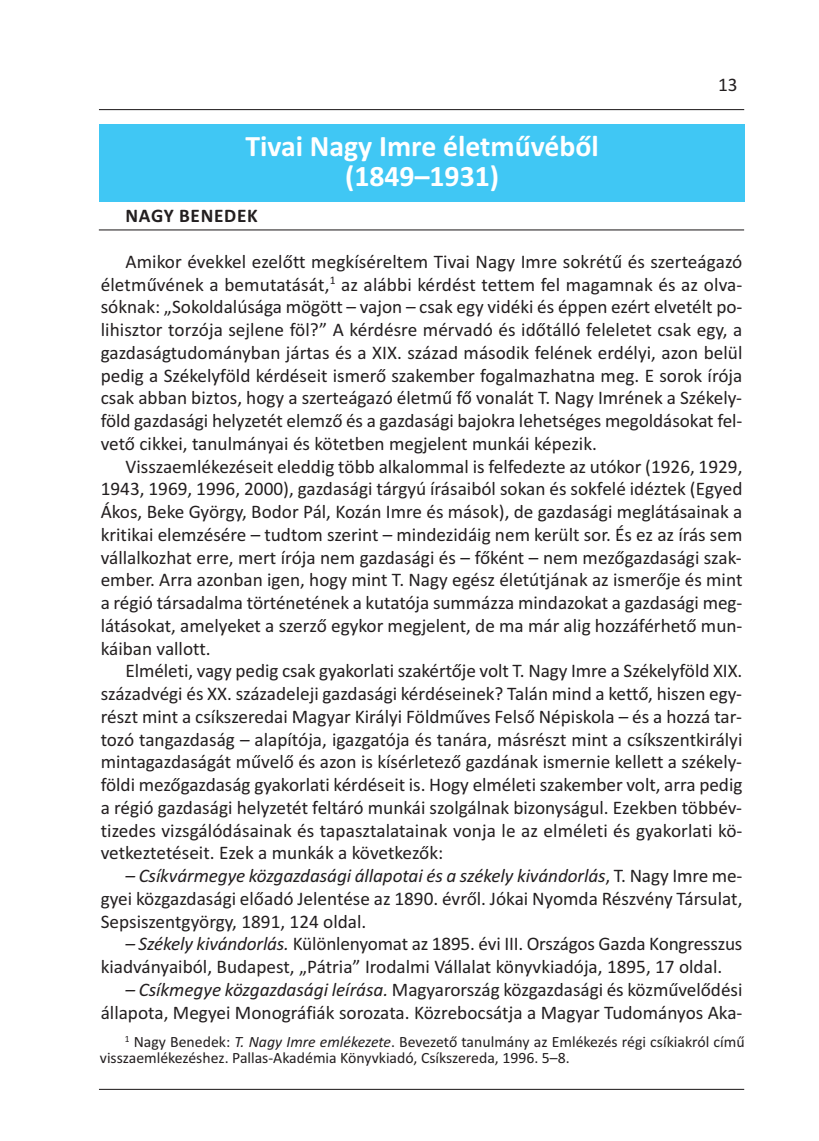
<style>
.page{position:relative;width:819px;height:1141px;background:#fff}
.page>*{position:absolute;margin:0;border:0;box-sizing:border-box;transform-origin:0 0}
.t1{font:700 29.75px/29.8px "Calibri";color:#fff;text-align:center}
.t2{font:19.25px/22.8px "Calibri";color:#231f20;text-align:justify}
.t3{font:700 19.25px "Calibri";letter-spacing:.04em;color:#231f20}
.t4{font:15.75px/15.8px "Calibri";color:#231f20}
.s1{font-style:italic}
</style>
<div class="page">
<hr style="left:99px;top:229px;width:645px;height:1px;background:#231f20">
<div style="left:99px;top:125px;width:645px;height:77px;background:#40c7f4"></div>
<hr style="left:99px;top:1089px;width:645px;height:1px;background:#231f20">
<hr style="left:99px;top:109px;width:645px;height:1px;background:#231f20">
<h1 class="t1" style="left:245px;top:131px;width:355px">Tivai Nagy Imre életművéből (1849–1931)</h1>
<p class="t2" style="left:718px;top:73px;width:21px">13</p>
<p class="t3" style="left:125px;top:204px;width:134px">NAGY BENEDEK</p>
<p class="t2" style="left:101px;top:250px;width:643px;text-indent:25px">Amikor évekkel ezelőtt megkíséreltem Tivai Nagy Imre sokrétű és szerteágazó életművének a bemutatását,<sup>1</sup> az alábbi kérdést tettem fel magamnak és az olva&shy;sóknak: „Sokoldalúsága mögött – vajon – csak egy vidéki és éppen ezért elvetélt po&shy;lihisztor torzója sejlene föl?” A kérdésre mérvadó és időtálló feleletet csak egy, a gazdaságtudományban jártas és a XIX. század második felének erdélyi, azon belül pedig a Székelyföld kérdéseit ismerő szakember fogalmazhatna meg. E sorok írója csak abban biztos, hogy a szerteágazó életmű fő vonalát T. Nagy Imrének a Székely&shy;föld gazdasági helyzetét elemző és a gazdasági bajokra lehetséges megoldásokat fel&shy;vető cikkei, tanulmányai és kötetben megjelent munkái képezik.</p>
<p class="t2" style="left:101px;top:454px;width:643px;text-indent:25px">Visszaemlékezéseit eleddig több alkalommal is felfedezte az utókor (1926, 1929, 1943, 1969, 1996, 2000), gazdasági tárgyú írásaiból sokan és sokfelé idéztek (Egyed Ákos, Beke György, Bodor Pál, Kozán Imre és mások), de gazdasági meglátásainak a kritikai elemzésére – tudtom szerint – mindezidáig nem került sor. És ez az írás sem vállalkozhat erre, mert írója nem gazdasági és – főként – nem mezőgazdasági szak&shy;ember. Arra azonban igen, hogy mint T. Nagy egész életútjának az ismerője és mint a régió társadalma történetének a kutatója summázza mindazokat a gazdasági meg&shy;látásokat, amelyeket a szerző egykor megjelent, de ma már alig hozzáférhető mun&shy;káiban vallott.</p>
<p class="t2" style="left:101px;top:659px;width:643px;text-indent:25px">Elméleti, vagy pedig csak gyakorlati szakértője volt T. Nagy Imre a Székelyföld XIX. századvégi és XX. századeleji gazdasági kérdéseinek? Talán mind a kettő, hiszen egy&shy;részt mint a csíkszeredai Magyar Királyi Földműves Felső Népiskola – és a hozzá tar&shy;tozó tangazdaság – alapítója, igazgatója és tanára, másrészt mint a csíkszentkirályi mintagazdaságát művelő és azon is kísérletező gazdának ismernie kellett a székely&shy;földi mezőgazdaság gyakorlati kérdéseit is. Hogy elméleti szakember volt, arra pedig a régió gazdasági helyzetét feltáró munkái szolgálnak bizonyságul. Ezekben többév&shy;tizedes vizsgálódásainak és tapasztalatainak vonja le az elméleti és gyakorlati kö&shy;vetkeztetéseit. Ezek a munkák a következők:</p>
<p class="t2" style="left:101px;top:864px;width:643px;text-indent:25px"><span class="s1">– Csíkvármegye közgazdasági állapotai és a székely kivándorlás</span>, T. Nagy Imre me&shy;gyei közgazdasági előadó Jelentése az 1890. évről. Jókai Nyomda Részvény Társulat, Sepsiszentgyörgy, 1891, 124 oldal.</p>
<p class="t2" style="left:101px;top:932px;width:643px;text-indent:25px"><span class="s1">– Székely kivándorlás.</span> Különlenyomat az 1895. évi III. Országos Gazda Kongresszus kiadványaiból, Budapest, „Pátria” Irodalmi Vállalat könyvkiadója, 1895, 17 oldal.</p>
<p class="t2" style="left:101px;top:978px;width:643px;text-align:right"><span class="s1">– Csíkmegye közgazdasági leírása.</span> Magyarország közgazdasági és közművelődési állapota, Megyei Monográfiák sorozata. Közrebocsátja a Magyar Tudományos Aka-</p>
<p class="t4" style="left:100px;top:1034px;width:646px;text-indent:25px"><sup>1</sup> Nagy Benedek: <span class="s1">T. Nagy Imre emlékezete</span>. Bevezető tanulmány az Emlékezés régi csíkiakról című visszaemlékezéshez. Pallas-Akadémia Könyvkiadó, Csíkszereda, 1996. 5–8.</p>
</div>
